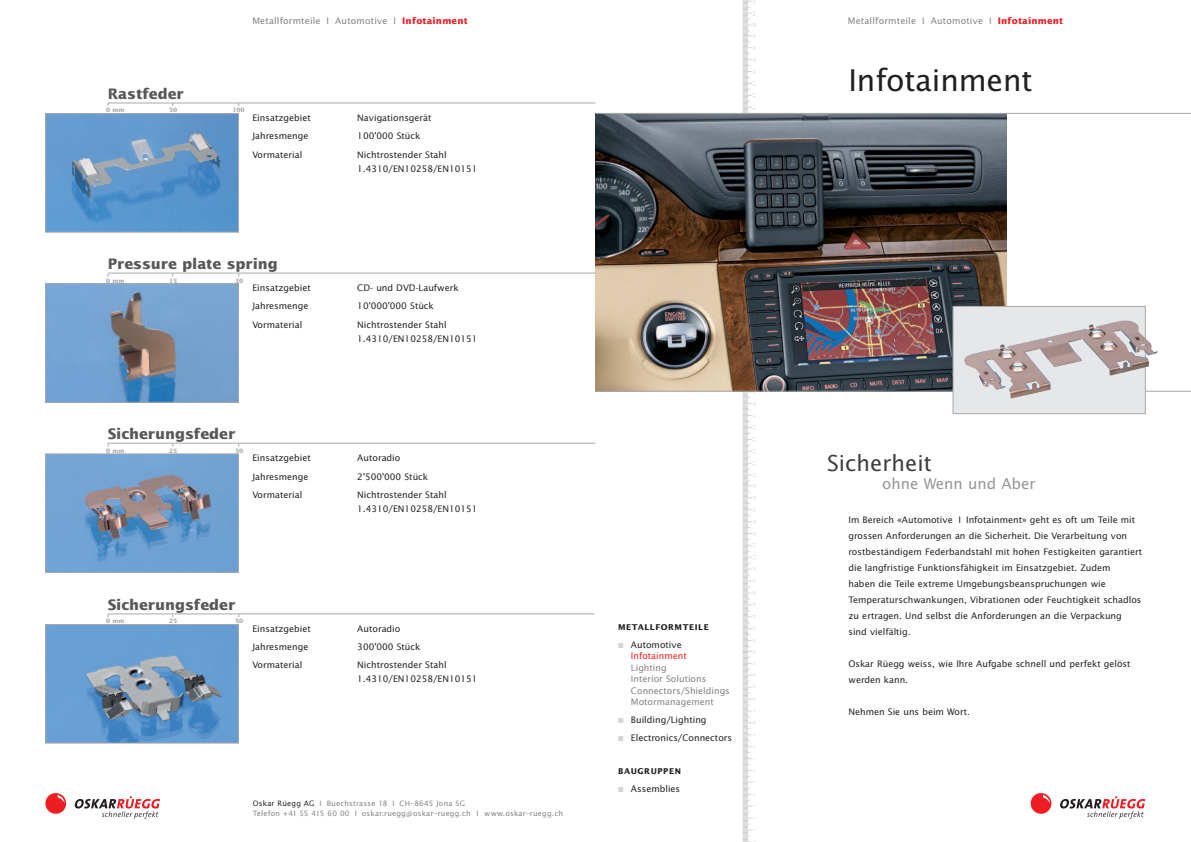
<style>
.page{position:relative;width:1191px;height:842px;background:#fff}
.page>*{position:absolute;margin:0;border:0;box-sizing:border-box;transform-origin:0 0}
.t1{font:30px "Lucida Sans Std";letter-spacing:-.005em;color:#231f20}
.t2{font:22px "Lucida Sans Std";color:#3e3e3f}
.t3{font:15px "Lucida Sans Std";color:#939598}
.t4{font:700 14.5px "Lucida Sans Std";letter-spacing:-.005em;color:#57585a}
.t5{font:9px/16px "Lucida Sans Std";color:#231f20}
.t6{font:9px "Lucida Sans Std";letter-spacing:.02em;color:#808285}
.t7{font:9px/11.5px "Lucida Sans Std";color:#808285}
.t8{font:9px/11.5px "Lucida Sans Std";color:#ee1d23}
.t9{font:700 8px "Lucida Sans Std";letter-spacing:.07em;color:#231f20}
.t10{font:7.4px/10px "Lucida Sans Std";letter-spacing:.025em;color:#808285}
.t11{font:700 6px "Lucida Sans Std";color:#a8a9ad}
.s1{font-weight:700;color:#ee1d23}
.s2{color:#231f20}
.s3{color:#d1d2d4}
</style>
<div class="page">
<svg style="left:743px;top:0;width:8px;height:842px"></svg>
<img style="left:595px;top:114px;width:411px;height:277px">
<svg style="left:1060px;top:796px;width:85px;height:23px"></svg>
<svg style="left:1030px;top:793px;width:22px;height:21px"></svg>
<img style="left:47px;top:115px;width:190px;height:115px">
<div style="left:45px;top:113px;width:194px;height:119px;border:1px solid #a8a9ad"></div>
<hr style="left:108px;top:273px;width:487px;height:1px;background:#a8a9ad">
<img style="left:47px;top:285px;width:190px;height:116px">
<div style="left:45px;top:283px;width:194px;height:120px;border:1px solid #a8a9ad"></div>
<img style="left:47px;top:456px;width:190px;height:115px">
<div style="left:45px;top:454px;width:194px;height:119px;border:1px solid #a8a9ad"></div>
<hr style="left:108px;top:103px;width:487px;height:1px;background:#a8a9ad">
<hr style="left:108px;top:443px;width:487px;height:1px;background:#a8a9ad">
<svg style="left:75px;top:796px;width:85px;height:23px"></svg>
<svg style="left:45px;top:793px;width:22px;height:21px"></svg>
<hr style="left:595px;top:113px;width:596px;height:1px;background:#a8a9ad">
<hr style="left:595px;top:391px;width:596px;height:1px;background:#a8a9ad">
<div style="left:953px;top:307px;width:192px;height:106px;background:#e6e7e9"></div>
<div style="left:952px;top:306px;width:193px;height:108px;border:1px solid #a8a9ad"></div>
<img style="left:996px;top:331px;width:152px;height:67px">
<img style="left:47px;top:626px;width:190px;height:115px">
<div style="left:45px;top:624px;width:194px;height:119px;border:1px solid #a8a9ad"></div>
<hr style="left:108px;top:614px;width:487px;height:1px;background:#a8a9ad">
<h3 class="t4" style="left:108px;top:88px;width:78px">Rastfeder</h3>
<p class="t6" style="left:252px;top:17px;width:217px">Metallformteile I Automotive I <span class="s1">Infotainment</span></p>
<p class="t11" style="left:106px;top:107px;width:20px">0 mm</p>
<p class="t11" style="left:169px;top:107px;width:10px">50</p>
<p class="t11" style="left:232px;top:107px;width:14px">100</p>
<p class="t5" style="left:252px;top:110px;width:60px">Einsatzgebiet</p>
<p class="t5" style="left:357px;top:110px;width:76px">Navigationsgerät</p>
<p class="t5" style="left:252px;top:129px;width:58px">Jahresmenge</p>
<p class="t5" style="left:357px;top:129px;width:65px">100'000 Stück</p>
<p class="t5" style="left:252px;top:147px;width:51px">Vormaterial</p>
<p class="t5" style="left:357px;top:148px;width:122px;line-height:14px">Nichtrostender Stahl<br>1.4310/EN10258/EN10151</p>
<h3 class="t4" style="left:108px;top:258px;width:172px">Pressure plate spring</h3>
<p class="t5" style="left:252px;top:281px;width:60px">Einsatzgebiet</p>
<p class="t5" style="left:357px;top:281px;width:103px">CD- und DVD-Laufwerk</p>
<p class="t5" style="left:252px;top:299px;width:58px">Jahresmenge</p>
<p class="t5" style="left:357px;top:299px;width:78px">10'000'000 Stück</p>
<p class="t5" style="left:252px;top:317px;width:51px">Vormaterial</p>
<p class="t5" style="left:357px;top:318px;width:122px;line-height:14px">Nichtrostender Stahl<br>1.4310/EN10258/EN10151</p>
<p class="t11" style="left:106px;top:278px;width:20px">0 mm</p>
<p class="t11" style="left:169px;top:278px;width:10px">15</p>
<p class="t11" style="left:235px;top:278px;width:10px">30</p>
<h3 class="t4" style="left:108px;top:428px;width:129px">Sicherungsfeder</h3>
<p class="t11" style="left:106px;top:448px;width:20px">0 mm</p>
<p class="t11" style="left:169px;top:448px;width:10px">25</p>
<p class="t11" style="left:235px;top:448px;width:10px">50</p>
<p class="t5" style="left:252px;top:451px;width:60px">Einsatzgebiet</p>
<p class="t5" style="left:357px;top:451px;width:45px">Autoradio</p>
<p class="t5" style="left:252px;top:469px;width:58px">Jahresmenge</p>
<p class="t5" style="left:357px;top:469px;width:72px">2'500'000 Stück</p>
<p class="t5" style="left:252px;top:487px;width:51px">Vormaterial</p>
<p class="t5" style="left:357px;top:488px;width:122px;line-height:14px">Nichtrostender Stahl<br>1.4310/EN10258/EN10151</p>
<h3 class="t4" style="left:108px;top:599px;width:129px">Sicherungsfeder</h3>
<p class="t11" style="left:106px;top:619px;width:20px">0 mm</p>
<p class="t11" style="left:169px;top:619px;width:10px">25</p>
<p class="t11" style="left:235px;top:619px;width:10px">50</p>
<p class="t5" style="left:252px;top:621px;width:60px">Einsatzgebiet</p>
<p class="t5" style="left:357px;top:621px;width:45px">Autoradio</p>
<p class="t5" style="left:252px;top:640px;width:58px">Jahresmenge</p>
<p class="t5" style="left:357px;top:640px;width:65px">300'000 Stück</p>
<p class="t5" style="left:252px;top:658px;width:51px">Vormaterial</p>
<p class="t5" style="left:357px;top:659px;width:122px;line-height:14px">Nichtrostender Stahl<br>1.4310/EN10258/EN10151</p>
<p class="t10" style="left:253px;top:799px;width:311px"><span class="s2">Oskar Rüegg AG</span> I Buechstrasse 18 I CH–8645 Jona SG<br>Telefon +41 55 415 60 00 I oskar.ruegg@oskar–ruegg.ch I www.oskar–ruegg.ch</p>
<p class="t9" style="left:618px;top:624px;width:92px">METALLFORMTEILE</p>
<p class="t8" style="left:631px;top:639px;width:57px;text-indent:-13px"><span class="s3">■</span> <span class="s2">Automotive<br></span>Infotainment</p>
<p class="t7" style="left:631px;top:662px;width:100px">Lighting<br>Interior Solutions<br>Connectors/Shieldings<br>Motormanagement</p>
<p class="t5" style="left:618px;top:713px;width:90px"><span class="s3">■</span> Building/Lighting</p>
<p class="t5" style="left:618px;top:731px;width:115px"><span class="s3">■</span> Electronics/Connectors</p>
<p class="t9" style="left:618px;top:768px;width:64px">BAUGRUPPEN</p>
<p class="t5" style="left:618px;top:782px;width:64px"><span class="s3">■</span> Assemblies</p>
<p class="t6" style="left:848px;top:17px;width:217px">Metallformteile I Automotive I <span class="s1">Infotainment</span></p>
<h1 class="t1" style="left:848px;top:68px;width:186px">Infotainment</h1>
<h2 class="t2" style="left:827px;top:454px;width:106px">Sicherheit</h2>
<h3 class="t3" style="left:882px;top:477px;width:155px">ohne Wenn und Aber</h3>
<p class="t5" style="left:848px;top:512px;width:295px">Im Bereich «Automotive I Infotainment» geht es oft um Teile mit grossen Anforderungen an die Sicherheit. Die Verarbeitung von rostbeständigem Federbandstahl mit hohen Festigkeiten garantiert die langfristige Funktionsfähigkeit im Einsatzgebiet. Zudem<br>haben die Teile extreme Umgebungsbeanspruchungen wie Temperaturschwankungen, Vibrationen oder Feuchtigkeit schadlos zu ertragen. Und selbst die Anforderungen an die Verpackung sind vielfältig.</p>
<p class="t5" style="left:848px;top:656px;width:284px">Oskar Rüegg weiss, wie Ihre Aufgabe schnell und perfekt gelöst werden kann.</p>
<p class="t5" style="left:848px;top:704px;width:123px">Nehmen Sie uns beim Wort.</p>
</div>
